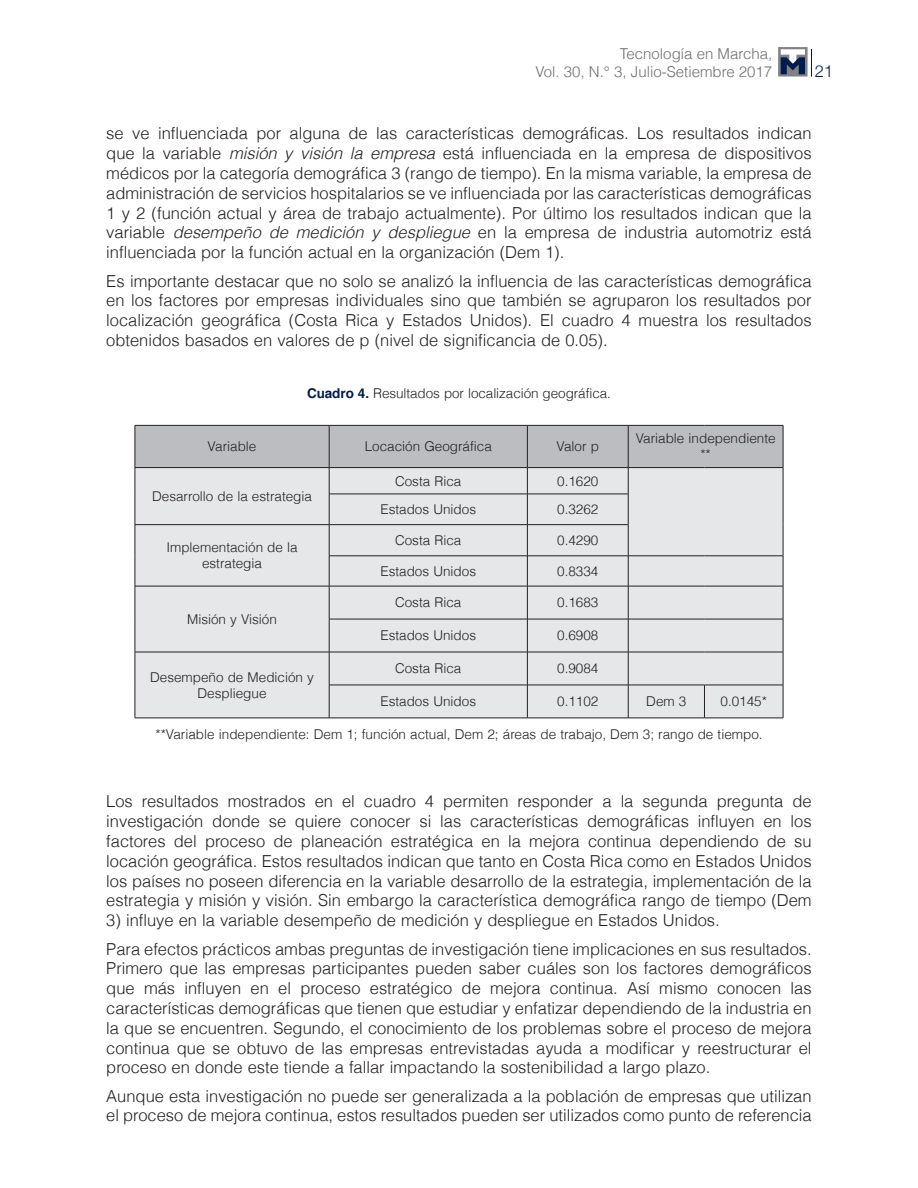
<style>
.page{position:relative;width:918px;height:1188px;background:#fff}
.page>*{position:absolute;margin:0;border:0;box-sizing:border-box;transform-origin:0 0}
._6texto{font:300 16.5px/19.8px "Helvetica";color:#231f20;text-align:justify}
.t1{font:300 16.5px "Helvetica Neue";color:#001c4e}
.t2{font:300 15px/18px "Helvetica";color:#6c6d70;text-align:right}
.textocuadros{font:300 13.5px/16.2px "Helvetica";color:#231f20;text-align:center}
._14Cuadros2{font:300 13.5px "Helvetica";color:#231f20}
._9tituloscuadros1{font:300 13.5px "Helvetica";letter-spacing:-.005em;color:#231f20}
.s1{font-style:italic}
.s2{font-weight:700;color:#001c4e}
</style>
<div class="page">
<svg style="left:811px;top:49px;width:1px;height:28px"></svg>
<svg style="left:778px;top:47px;width:30px;height:30px"></svg>
<svg style="left:781px;top:49px;width:24px;height:25px"></svg>
<div style="left:136px;top:494px;width:647px;height:224px;background:#e6e7e9"></div>
<hr style="left:135px;top:494px;width:1px;height:30px;background:#231f20">
<svg style="left:135px;top:425px;width:649px;height:69px;background:#c5c6c9"></svg>
<hr style="left:329px;top:494px;width:198px;height:1px;background:#231f20">
<hr style="left:329px;top:494px;width:1px;height:30px;background:#231f20">
<hr style="left:527px;top:494px;width:101px;height:1px;background:#231f20">
<hr style="left:527px;top:494px;width:1px;height:30px;background:#231f20">
<hr style="left:628px;top:494px;width:1px;height:30px;background:#231f20">
<hr style="left:783px;top:494px;width:1px;height:31px;background:#231f20">
<hr style="left:135px;top:524px;width:194px;height:1px;background:#231f20">
<hr style="left:135px;top:525px;width:1px;height:31px;background:#231f20">
<hr style="left:135px;top:556px;width:1px;height:30px;background:#231f20">
<hr style="left:329px;top:524px;width:198px;height:1px;background:#231f20">
<hr style="left:329px;top:525px;width:1px;height:31px;background:#231f20">
<hr style="left:527px;top:524px;width:101px;height:1px;background:#231f20">
<hr style="left:527px;top:525px;width:1px;height:31px;background:#231f20">
<hr style="left:628px;top:525px;width:1px;height:31px;background:#231f20">
<hr style="left:783px;top:525px;width:1px;height:31px;background:#231f20">
<hr style="left:329px;top:556px;width:198px;height:1px;background:#231f20">
<hr style="left:329px;top:556px;width:1px;height:30px;background:#231f20">
<hr style="left:527px;top:556px;width:101px;height:1px;background:#231f20">
<hr style="left:527px;top:556px;width:1px;height:30px;background:#231f20">
<hr style="left:628px;top:556px;width:76px;height:1px;background:#231f20">
<hr style="left:628px;top:556px;width:1px;height:30px;background:#231f20">
<hr style="left:704px;top:556px;width:79px;height:1px;background:#231f20">
<hr style="left:783px;top:556px;width:1px;height:30px;background:#231f20">
<hr style="left:135px;top:586px;width:194px;height:1px;background:#231f20">
<hr style="left:135px;top:586px;width:1px;height:33px;background:#231f20">
<hr style="left:135px;top:619px;width:1px;height:33px;background:#231f20">
<hr style="left:329px;top:586px;width:198px;height:1px;background:#231f20">
<hr style="left:329px;top:586px;width:1px;height:33px;background:#231f20">
<hr style="left:527px;top:586px;width:101px;height:1px;background:#231f20">
<hr style="left:527px;top:586px;width:1px;height:33px;background:#231f20">
<hr style="left:628px;top:586px;width:76px;height:1px;background:#231f20">
<hr style="left:628px;top:586px;width:1px;height:33px;background:#231f20">
<hr style="left:704px;top:586px;width:79px;height:1px;background:#231f20">
<hr style="left:783px;top:586px;width:1px;height:33px;background:#231f20">
<hr style="left:329px;top:619px;width:198px;height:1px;background:#231f20">
<hr style="left:329px;top:619px;width:1px;height:33px;background:#231f20">
<hr style="left:527px;top:619px;width:101px;height:1px;background:#231f20">
<hr style="left:527px;top:619px;width:1px;height:33px;background:#231f20">
<hr style="left:628px;top:619px;width:76px;height:1px;background:#231f20">
<hr style="left:628px;top:619px;width:1px;height:33px;background:#231f20">
<hr style="left:704px;top:619px;width:79px;height:1px;background:#231f20">
<hr style="left:783px;top:619px;width:1px;height:33px;background:#231f20">
<hr style="left:135px;top:652px;width:194px;height:1px;background:#231f20">
<hr style="left:135px;top:652px;width:1px;height:33px;background:#231f20">
<hr style="left:135px;top:685px;width:1px;height:33px;background:#231f20">
<hr style="left:135px;top:718px;width:194px;height:1px;background:#231f20">
<hr style="left:329px;top:652px;width:198px;height:1px;background:#231f20">
<hr style="left:329px;top:652px;width:1px;height:33px;background:#231f20">
<hr style="left:527px;top:652px;width:101px;height:1px;background:#231f20">
<hr style="left:527px;top:652px;width:1px;height:33px;background:#231f20">
<hr style="left:628px;top:652px;width:76px;height:1px;background:#231f20">
<hr style="left:628px;top:652px;width:1px;height:33px;background:#231f20">
<hr style="left:704px;top:652px;width:79px;height:1px;background:#231f20">
<hr style="left:783px;top:652px;width:1px;height:33px;background:#231f20">
<hr style="left:329px;top:685px;width:198px;height:1px;background:#231f20">
<hr style="left:329px;top:685px;width:1px;height:33px;background:#231f20">
<hr style="left:527px;top:685px;width:101px;height:1px;background:#231f20">
<hr style="left:527px;top:685px;width:1px;height:33px;background:#231f20">
<hr style="left:628px;top:685px;width:76px;height:1px;background:#231f20">
<hr style="left:628px;top:685px;width:1px;height:33px;background:#231f20">
<hr style="left:704px;top:685px;width:79px;height:1px;background:#231f20">
<hr style="left:704px;top:685px;width:1px;height:33px;background:#231f20">
<hr style="left:783px;top:685px;width:1px;height:33px;background:#231f20">
<hr style="left:329px;top:718px;width:198px;height:1px;background:#231f20">
<hr style="left:527px;top:718px;width:101px;height:1px;background:#231f20">
<hr style="left:628px;top:718px;width:76px;height:1px;background:#231f20">
<hr style="left:704px;top:718px;width:79px;height:1px;background:#231f20">
<p class="t2" style="left:536px;top:44px;width:238px">Tecnología en Marcha,<br>Vol. 30, N.° 3, Julio-Setiembre 2017</p>
<p class="t1" style="left:815px;top:57px;width:20px">21</p>
<p class="_6texto" style="left:106px;top:123px;width:707px">se ve influenciada por alguna de las características demográficas. Los resultados indican que la variable <span class="s1">misión y visión la empresa</span> está influenciada en la empresa de dispositivos médicos por la categoría demográfica 3 (rango de tiempo). En la misma variable, la empresa de administración de servicios hospitalarios se ve influenciada por las características demográficas 1 y 2 (función actual y área de trabajo actualmente). Por último los resultados indican que la variable <span class="s1">desempeño de medición y despliegue</span> en la empresa de industria automotriz está influenciada por la función actual en la organización (Dem 1).</p>
<p class="_6texto" style="left:106px;top:270px;width:707px">Es importante destacar que no solo se analizó la influencia de las características demográfica en los factores por empresas individuales sino que también se agruparon los resultados por localización geográfica (Costa Rica y Estados Unidos). El cuadro 4 muestra los resultados obtenidos basados en valores de p (nivel de significancia de 0.05).</p>
<p class="_9tituloscuadros1" style="left:307px;top:382px;width:305px"><span class="s2">Cuadro 4.</span> Resultados por localización geográfica.</p>
<p class="textocuadros" style="left:208px;top:438px;width:50px">Variable</p>
<p class="textocuadros" style="left:365px;top:438px;width:129px">Locación Geográfica</p>
<p class="textocuadros" style="left:557px;top:438px;width:44px">Valor p</p>
<p class="textocuadros" style="left:636px;top:430px;width:141px">Variable independiente **</p>
<p class="textocuadros" style="left:152px;top:487px;width:161px">Desarrollo de la estrategia</p>
<p class="textocuadros" style="left:395px;top:472px;width:68px">Costa Rica</p>
<p class="textocuadros" style="left:557px;top:472px;width:43px">0.1620</p>
<p class="textocuadros" style="left:380px;top:501px;width:97px">Estados Unidos</p>
<p class="textocuadros" style="left:557px;top:501px;width:43px">0.3262</p>
<p class="textocuadros" style="left:166px;top:539px;width:133px">Implementación de la estrategia</p>
<p class="textocuadros" style="left:187px;top:610px;width:91px">Misión y Visión</p>
<p class="textocuadros" style="left:395px;top:532px;width:68px">Costa Rica</p>
<p class="textocuadros" style="left:557px;top:532px;width:43px">0.4290</p>
<p class="textocuadros" style="left:380px;top:562px;width:97px">Estados Unidos</p>
<p class="textocuadros" style="left:557px;top:562px;width:43px">0.8334</p>
<p class="textocuadros" style="left:395px;top:594px;width:68px">Costa Rica</p>
<p class="textocuadros" style="left:557px;top:594px;width:43px">0.1683</p>
<p class="textocuadros" style="left:380px;top:627px;width:97px">Estados Unidos</p>
<p class="textocuadros" style="left:557px;top:627px;width:43px">0.6908</p>
<p class="textocuadros" style="left:395px;top:660px;width:68px">Costa Rica</p>
<p class="textocuadros" style="left:557px;top:660px;width:43px">0.9084</p>
<p class="textocuadros" style="left:380px;top:693px;width:97px">Estados Unidos</p>
<p class="textocuadros" style="left:557px;top:693px;width:43px">0.1102</p>
<p class="textocuadros" style="left:646px;top:693px;width:42px">Dem 3</p>
<p class="textocuadros" style="left:721px;top:693px;width:48px">0.0145*</p>
<p class="_14Cuadros2" style="left:155px;top:724px;width:609px">**Variable independiente: Dem 1; función actual, Dem 2; áreas de trabajo, Dem 3; rango de tiempo.</p>
<p class="textocuadros" style="left:150px;top:668px;width:165px">Desempeño de Medición y<br>Despliegue</p>
<p class="_6texto" style="left:106px;top:791px;width:707px">Los resultados mostrados en el cuadro 4 permiten responder a la segunda pregunta de investigación donde se quiere conocer si las características demográficas influyen en los factores del proceso de planeación estratégica en la mejora continua dependiendo de su locación geográfica. Estos resultados indican que tanto en Costa Rica como en Estados Unidos los países no poseen diferencia en la variable desarrollo de la estrategia, implementación de la estrategia y misión y visión. Sin embargo la característica demográfica rango de tiempo (Dem</p>
<p class="_6texto" style="left:106px;top:910px;width:615px">3) influye en la variable desempeño de medición y despliegue en Estados Unidos.</p>
<p class="_6texto" style="left:106px;top:938px;width:707px">Para efectos prácticos ambas preguntas de investigación tiene implicaciones en sus resultados.<br>Primero que las empresas participantes pueden saber cuáles son los factores demográficos que más influyen en el proceso estratégico de mejora continua. Así mismo conocen las características demográficas que tienen que estudiar y enfatizar dependiendo de la industria en la que se encuentren. Segundo, el conocimiento de los problemas sobre el proceso de mejora continua que se obtuvo de las empresas entrevistadas ayuda a modificar y reestructurar el proceso en donde este tiende a fallar impactando la sostenibilidad a largo plazo.</p>
<p class="_6texto" style="left:106px;top:1085px;width:707px">Aunque esta investigación no puede ser generalizada a la población de empresas que utilizan el proceso de mejora continua, estos resultados pueden ser utilizados como punto de referencia</p>
</div>
